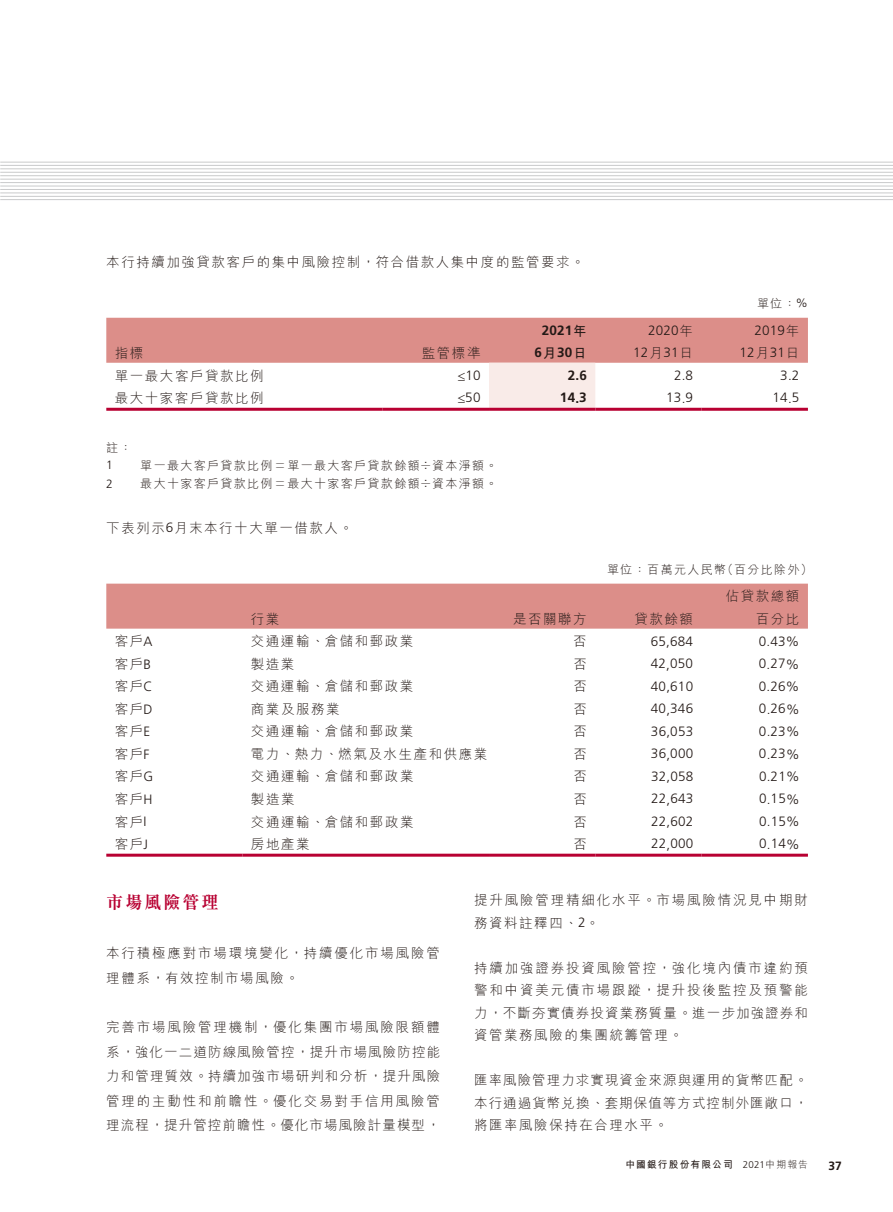
<style>
.page{position:relative;width:893px;height:1212px;background:#fff}
.page>*{position:absolute;margin:0;border:0;box-sizing:border-box;transform-origin:0 0}
.t1{font:700 18px "M Sung HK";letter-spacing:.115em;color:#b80032;scale:.95 1}
.t2{font:300 13.5px/22.5px "M Hei HK";letter-spacing:.115em;color:#231916;text-align:justify}
.t3{font:300 13.5px/22.5px "Frutiger";letter-spacing:.015em;color:#231916;text-align:right}
.t4{font:300 13.5px/24.6px "M Hei HK";letter-spacing:.135em;color:#231916}
.t5{font:700 13.5px/22.5px "Frutiger";letter-spacing:.015em;color:#231916;text-align:center}
.t6{font:300 12px "M Hei HK";letter-spacing:.115em;color:#231916}
.t7{font:700 12px "Frutiger";color:#231916}
.t8{font:300 12px "Frutiger";color:#231916}
.t9{font:700 9.75px "M Hei HK";letter-spacing:.115em;color:#231916}
.s1{font-family:"Frutiger"}
.s2{font-family:"M Hei HK"}
.s3{font-family:"Frutiger";font-weight:300}
.s4{font-weight:300}
</style>
<div class="page">
<hr style="left:0;top:162px;width:893px;height:1px;background:#c9cacb">
<hr style="left:0;top:165px;width:893px;height:1px;background:#c9cacb">
<hr style="left:0;top:168px;width:893px;height:1px;background:#c9cacb">
<hr style="left:0;top:172px;width:893px;height:1px;background:#c9cacb">
<hr style="left:0;top:175px;width:893px;height:1px;background:#c9cacb">
<hr style="left:0;top:179px;width:893px;height:1px;background:#c9cacb">
<hr style="left:0;top:182px;width:893px;height:1px;background:#c9cacb">
<hr style="left:0;top:186px;width:893px;height:1px;background:#c9cacb">
<hr style="left:0;top:189px;width:893px;height:1px;background:#c9cacb">
<hr style="left:0;top:192px;width:893px;height:1px;background:#c9cacb">
<hr style="left:0;top:196px;width:893px;height:1px;background:#c9cacb">
<hr style="left:0;top:199px;width:893px;height:1px;background:#c9cacb">
<svg style="left:106px;top:318px;width:702px;height:90px"></svg>
<hr style="left:106px;top:408px;width:277px;height:3px;background:#b80032">
<hr style="left:383px;top:408px;width:106px;height:3px;background:#b80032">
<hr style="left:489px;top:408px;width:106px;height:3px;background:#b80032">
<hr style="left:595px;top:408px;width:107px;height:3px;background:#b80032">
<hr style="left:702px;top:408px;width:106px;height:3px;background:#b80032">
<div style="left:106px;top:584px;width:702px;height:45px;background:#dc8e89"></div>
<hr style="left:106px;top:854px;width:136px;height:3px;background:#b80032">
<hr style="left:242px;top:854px;width:247px;height:3px;background:#b80032">
<hr style="left:489px;top:854px;width:106px;height:3px;background:#b80032">
<hr style="left:595px;top:854px;width:107px;height:3px;background:#b80032">
<hr style="left:702px;top:854px;width:106px;height:3px;background:#b80032">
<p class="t2" style="left:106px;top:250px;width:480px">本行持續加強貸款客戶的集中風險控制，符合借款人集中度的監管要求。</p>
<p class="t6" style="left:757px;top:295px;width:52px">單位：<span class="s1">%</span></p>
<p class="t2" style="left:115px;top:341px;width:30px">指標</p>
<p class="t2" style="left:422px;top:341px;width:60px">監管標準</p>
<p class="t5" style="left:534px;top:319px;width:54px">2021<span class="s2">年<br></span>6<span class="s2">月</span>30<span class="s2">日</span></p>
<p class="t3" style="left:633px;top:319px;width:61px">2020<span class="s2">年<br></span>12<span class="s2">月</span>31<span class="s2">日</span></p>
<p class="t3" style="left:739px;top:319px;width:61px">2019<span class="s2">年<br></span>12<span class="s2">月</span>31<span class="s2">日</span></p>
<p class="t2" style="left:115px;top:364px;width:150px">單一最大客戶貸款比例</p>
<p class="t3" style="left:458px;top:364px;width:24px">≤10</p>
<p class="t5" style="left:568px;top:364px;width:21px">2.6</p>
<p class="t3" style="left:674px;top:364px;width:21px">2.8</p>
<p class="t3" style="left:780px;top:364px;width:21px">3.2</p>
<p class="t2" style="left:115px;top:386px;width:150px">最大十家客戶貸款比例</p>
<p class="t3" style="left:458px;top:387px;width:24px">≤50</p>
<p class="t5" style="left:560px;top:386px;width:28px">14.3</p>
<p class="t3" style="left:666px;top:387px;width:28px">13.9</p>
<p class="t3" style="left:773px;top:387px;width:28px">14.5</p>
<p class="t6" style="left:106px;top:439px;width:27px">註：</p>
<p class="t8" style="left:106px;top:458px;width:8px">1</p>
<p class="t6" style="left:140px;top:457px;width:359px">單一最大客戶貸款比例＝單一最大客戶貸款餘額÷資本淨額。</p>
<p class="t8" style="left:106px;top:476px;width:8px">2</p>
<p class="t6" style="left:140px;top:475px;width:359px">最大十家客戶貸款比例＝最大十家客戶貸款餘額÷資本淨額。</p>
<p class="t2" style="left:106px;top:516px;width:248px">下表列示<span class="s1">6</span>月末本行十大單一借款人。</p>
<p class="t6" style="left:607px;top:561px;width:207px">單位：百萬元人民幣（百分比除外）</p>
<p class="t2" style="left:251px;top:607px;width:30px">行業</p>
<p class="t2" style="left:513px;top:607px;width:75px">是否關聯方</p>
<p class="t2" style="left:634px;top:607px;width:60px">貸款餘額</p>
<p class="t2" style="left:726px;top:585px;width:75px;text-align:right">佔貸款總額百分比</p>
<p class="t2" style="left:115px;top:630px;width:39px">客戶<span class="s1">A</span></p>
<p class="t2" style="left:251px;top:630px;width:164px">交通運輸、倉儲和郵政業</p>
<p class="t2" style="left:573px;top:630px;width:15px">否</p>
<p class="t3" style="left:651px;top:630px;width:44px">65,684</p>
<p class="t3" style="left:759px;top:630px;width:42px">0.43%</p>
<p class="t2" style="left:115px;top:652px;width:38px">客戶<span class="s1">B</span></p>
<p class="t2" style="left:251px;top:652px;width:45px">製造業</p>
<p class="t2" style="left:573px;top:652px;width:15px">否</p>
<p class="t3" style="left:651px;top:652px;width:44px">42,050</p>
<p class="t3" style="left:759px;top:652px;width:42px">0.27%</p>
<p class="t2" style="left:115px;top:675px;width:39px">客戶<span class="s1">C</span></p>
<p class="t2" style="left:251px;top:675px;width:164px">交通運輸、倉儲和郵政業</p>
<p class="t2" style="left:573px;top:675px;width:15px">否</p>
<p class="t3" style="left:651px;top:675px;width:44px">40,610</p>
<p class="t3" style="left:759px;top:675px;width:42px">0.26%</p>
<p class="t2" style="left:115px;top:697px;width:39px">客戶<span class="s1">D</span></p>
<p class="t2" style="left:251px;top:697px;width:90px">商業及服務業</p>
<p class="t2" style="left:573px;top:697px;width:15px">否</p>
<p class="t3" style="left:651px;top:697px;width:44px">40,346</p>
<p class="t3" style="left:759px;top:697px;width:42px">0.26%</p>
<p class="t2" style="left:115px;top:720px;width:37px">客戶<span class="s1">E</span></p>
<p class="t2" style="left:251px;top:720px;width:164px">交通運輸、倉儲和郵政業</p>
<p class="t2" style="left:573px;top:720px;width:15px">否</p>
<p class="t3" style="left:651px;top:720px;width:44px">36,053</p>
<p class="t3" style="left:759px;top:720px;width:42px">0.23%</p>
<p class="t2" style="left:115px;top:742px;width:36px">客戶<span class="s1">F</span></p>
<p class="t2" style="left:251px;top:742px;width:238px">電力、熱力、燃氣及水生產和供應業</p>
<p class="t2" style="left:573px;top:742px;width:15px">否</p>
<p class="t3" style="left:651px;top:742px;width:44px">36,000</p>
<p class="t3" style="left:759px;top:742px;width:42px">0.23%</p>
<p class="t2" style="left:115px;top:765px;width:40px">客戶<span class="s1">G</span></p>
<p class="t2" style="left:251px;top:765px;width:164px">交通運輸、倉儲和郵政業</p>
<p class="t2" style="left:573px;top:765px;width:15px">否</p>
<p class="t3" style="left:651px;top:765px;width:44px">32,058</p>
<p class="t3" style="left:759px;top:765px;width:42px">0.21%</p>
<p class="t2" style="left:115px;top:787px;width:39px">客戶<span class="s1">H</span></p>
<p class="t2" style="left:251px;top:787px;width:45px">製造業</p>
<p class="t2" style="left:573px;top:787px;width:15px">否</p>
<p class="t3" style="left:651px;top:787px;width:44px">22,643</p>
<p class="t3" style="left:759px;top:787px;width:42px">0.15%</p>
<p class="t2" style="left:115px;top:810px;width:33px">客戶<span class="s1">I</span></p>
<p class="t2" style="left:251px;top:810px;width:164px">交通運輸、倉儲和郵政業</p>
<p class="t2" style="left:573px;top:810px;width:15px">否</p>
<p class="t3" style="left:651px;top:810px;width:44px">22,602</p>
<p class="t3" style="left:759px;top:810px;width:42px">0.15%</p>
<p class="t2" style="left:115px;top:832px;width:35px">客戶<span class="s1">J</span></p>
<p class="t2" style="left:251px;top:832px;width:60px">房地產業</p>
<p class="t2" style="left:573px;top:832px;width:15px">否</p>
<p class="t3" style="left:651px;top:832px;width:44px">22,000</p>
<p class="t3" style="left:759px;top:832px;width:42px">0.14%</p>
<h1 class="t1" style="left:106px;top:890px;width:120px">市場風險管理</h1>
<p class="t4" style="left:106px;top:940px;width:335px">本行積極應對市場環境變化，持續優化市場風險管理體系，有效控制市場風險。</p>
<p class="t2" style="left:106px;top:1014px;width:335px;line-height:24.6px">完善市場風險管理機制，優化集團市場風險限額體系，強化一二道防線風險管控，提升市場風險防控能力和管理質效。持續加強市場研判和分析，提升風險管理的主動性和前瞻性。優化交易對手信用風險管理流程，提升管控前瞻性。優化市場風險計量模型，</p>
<p class="t4" style="left:474px;top:888px;width:335px;line-height:22.5px">提升風險管理精細化水平。市場風險情況見中期財務資料註釋四、<span class="s1">2</span>。</p>
<p class="t2" style="left:474px;top:956px;width:335px">持續加強證券投資風險管控，強化境內債市違約預警和中資美元債市場跟蹤，提升投後監控及預警能力，不斷夯實債券投資業務質量。進一步加強證券和資管業務風險的集團統籌管理。</p>
<p class="t2" style="left:474px;top:1068px;width:335px">匯率風險管理力求實現資金來源與運用的貨幣匹配。本行通過貨幣兌換、套期保值等方式控制外匯敞口，將匯率風險保持在合理水平。</p>
<p class="t9" style="left:625px;top:1157px;width:184px">中國銀行股份有限公司 <span class="s3">2021</span><span class="s4">中期報告</span></p>
<p class="t7" style="left:828px;top:1158px;width:15px">37</p>
</div>
